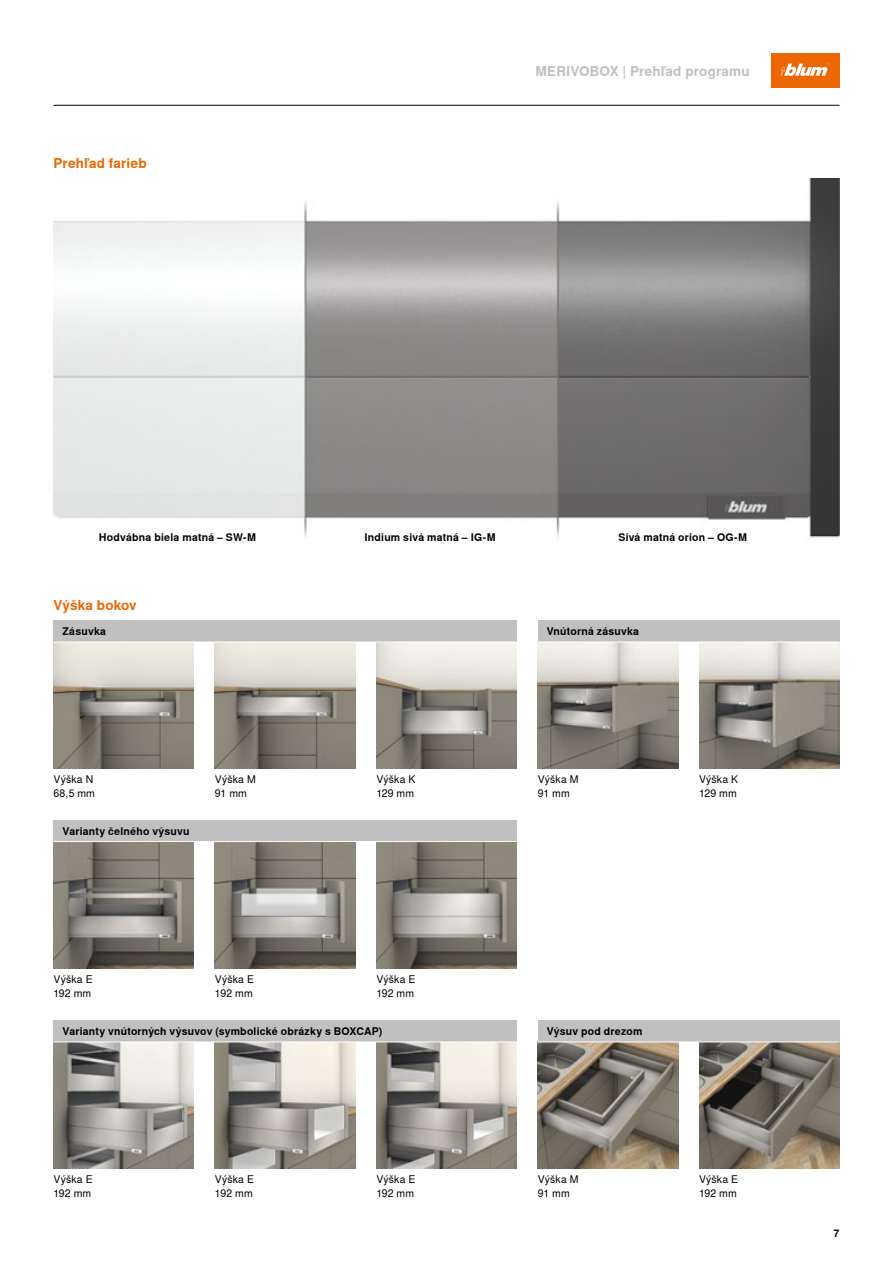
<style>
.page{position:relative;width:893px;height:1263px;background:#fff}
.page>*{position:absolute;margin:0;border:0;box-sizing:border-box;transform-origin:0 0}
._09_Tech_Head_Black_Bold_Right{font:700 13.5px "Nimbus Sans Global";letter-spacing:.015em;color:#c0c0c1}
._09_Tech_Subhead_Orange_Bold{font:700 13.5px "Nimbus Sans Global";letter-spacing:.01em;color:#ec6602}
._07_Table_Copy_Black_Regular_Left{font:10.5px "Nimbus Sans Global";letter-spacing:.015em;color:#000}
._07_Table_Head_Black_Bold_Left{font:700 10.5px "Nimbus Sans Global";letter-spacing:.02em;color:#000}
._07_Table_Head_Black_Bold_Center{font:700 10.5px "Nimbus Sans Global";letter-spacing:.02em;color:#000}
</style>
<div class="page">
<div style="left:771px;top:54px;width:68px;height:34px;background:#ec6602"></div>
<svg style="left:781px;top:63px;width:48px;height:13px"></svg>
<img style="left:54px;top:643px;width:140px;height:125px">
<img style="left:538px;top:643px;width:140px;height:125px">
<img style="left:376px;top:842px;width:141px;height:126px">
<img style="left:54px;top:1042px;width:140px;height:126px">
<img style="left:376px;top:1042px;width:141px;height:126px">
<img style="left:215px;top:1042px;width:140px;height:126px">
<img style="left:699px;top:643px;width:140px;height:125px">
<img style="left:376px;top:643px;width:141px;height:125px">
<img style="left:699px;top:1042px;width:140px;height:126px">
<img style="left:54px;top:842px;width:140px;height:126px">
<img style="left:215px;top:643px;width:140px;height:125px">
<img style="left:538px;top:1042px;width:140px;height:126px">
<img style="left:215px;top:842px;width:140px;height:126px">
<div style="left:54px;top:621px;width:463px;height:21px;background:#c0c0c1"></div>
<div style="left:538px;top:621px;width:301px;height:21px;background:#c0c0c1"></div>
<div style="left:538px;top:1021px;width:301px;height:21px;background:#c0c0c1"></div>
<div style="left:54px;top:821px;width:463px;height:21px;background:#c0c0c1"></div>
<div style="left:54px;top:1021px;width:463px;height:21px;background:#c0c0c1"></div>
<img style="left:54px;top:179px;width:785px;height:359px">
<hr style="left:54px;top:105px;width:785px;height:1px;background:#000">
<hr style="left:538px;top:1041px;width:301px;height:1px;background:#fff">
<hr style="left:54px;top:841px;width:463px;height:1px;background:#fff">
<hr style="left:54px;top:1041px;width:463px;height:1px;background:#fff">
<p class="_09_Tech_Subhead_Orange_Bold" style="left:54px;top:156px;width:95px">Prehľad farieb</p>
<p class="_09_Tech_Head_Black_Bold_Right" style="left:535px;top:63px;width:216px">MERIVOBOX | Prehľad programu</p>
<p class="_07_Table_Head_Black_Bold_Center" style="left:99px;top:531px;width:159px">Hodvábna biela matná – SW-M</p>
<p class="_07_Table_Head_Black_Bold_Center" style="left:364px;top:531px;width:133px">Indium sivá matná – IG-M</p>
<p class="_07_Table_Head_Black_Bold_Center" style="left:618px;top:531px;width:130px">Sivá matná orion – OG-M</p>
<p class="_09_Tech_Subhead_Orange_Bold" style="left:54px;top:598px;width:85px">Výška bokov</p>
<p class="_07_Table_Head_Black_Bold_Left" style="left:63px;top:625px;width:45px">Zásuvka</p>
<p class="_07_Table_Copy_Black_Regular_Left" style="left:54px;top:773px;width:41px">Výška N</p>
<p class="_07_Table_Head_Black_Bold_Left" style="left:547px;top:625px;width:94px">Vnútorná zásuvka</p>
<p class="_07_Table_Copy_Black_Regular_Left" style="left:215px;top:773px;width:42px">Výška M</p>
<p class="_07_Table_Copy_Black_Regular_Left" style="left:538px;top:773px;width:42px">Výška M</p>
<p class="_07_Table_Copy_Black_Regular_Left" style="left:376px;top:773px;width:41px">Výška K</p>
<p class="_07_Table_Copy_Black_Regular_Left" style="left:699px;top:773px;width:41px">Výška K</p>
<p class="_07_Table_Copy_Black_Regular_Left" style="left:54px;top:787px;width:43px">68,5 mm</p>
<p class="_07_Table_Copy_Black_Regular_Left" style="left:215px;top:787px;width:34px">91 mm</p>
<p class="_07_Table_Copy_Black_Regular_Left" style="left:538px;top:787px;width:34px">91 mm</p>
<p class="_07_Table_Copy_Black_Regular_Left" style="left:376px;top:787px;width:39px">129 mm</p>
<p class="_07_Table_Copy_Black_Regular_Left" style="left:699px;top:787px;width:39px">129 mm</p>
<p class="_07_Table_Head_Black_Bold_Left" style="left:63px;top:825px;width:129px">Varianty čelného výsuvu</p>
<p class="_07_Table_Copy_Black_Regular_Left" style="left:54px;top:973px;width:41px">Výška E</p>
<p class="_07_Table_Copy_Black_Regular_Left" style="left:54px;top:987px;width:39px">192 mm</p>
<p class="_07_Table_Copy_Black_Regular_Left" style="left:215px;top:973px;width:41px">Výška E</p>
<p class="_07_Table_Copy_Black_Regular_Left" style="left:215px;top:987px;width:39px">192 mm</p>
<p class="_07_Table_Copy_Black_Regular_Left" style="left:376px;top:973px;width:41px">Výška E</p>
<p class="_07_Table_Copy_Black_Regular_Left" style="left:376px;top:987px;width:39px">192 mm</p>
<p class="_07_Table_Head_Black_Bold_Left" style="left:63px;top:1025px;width:321px">Varianty vnútorných výsuvov (symbolické obrázky s BOXCAP)</p>
<p class="_07_Table_Head_Black_Bold_Left" style="left:547px;top:1025px;width:97px">Výsuv pod drezom</p>
<p class="_07_Table_Copy_Black_Regular_Left" style="left:54px;top:1173px;width:41px">Výška E</p>
<p class="_07_Table_Copy_Black_Regular_Left" style="left:54px;top:1187px;width:39px">192 mm</p>
<p class="_07_Table_Copy_Black_Regular_Left" style="left:215px;top:1173px;width:41px">Výška E</p>
<p class="_07_Table_Copy_Black_Regular_Left" style="left:215px;top:1187px;width:39px">192 mm</p>
<p class="_07_Table_Copy_Black_Regular_Left" style="left:376px;top:1173px;width:41px">Výška E</p>
<p class="_07_Table_Copy_Black_Regular_Left" style="left:699px;top:1173px;width:41px">Výška E</p>
<p class="_07_Table_Copy_Black_Regular_Left" style="left:538px;top:1173px;width:42px">Výška M</p>
<p class="_07_Table_Copy_Black_Regular_Left" style="left:376px;top:1187px;width:39px">192 mm</p>
<p class="_07_Table_Copy_Black_Regular_Left" style="left:538px;top:1187px;width:34px">91 mm</p>
<p class="_07_Table_Copy_Black_Regular_Left" style="left:699px;top:1187px;width:39px">192 mm</p>
<p class="_07_Table_Head_Black_Bold_Left" style="left:833px;top:1227px;width:7px">7</p>
</div>
